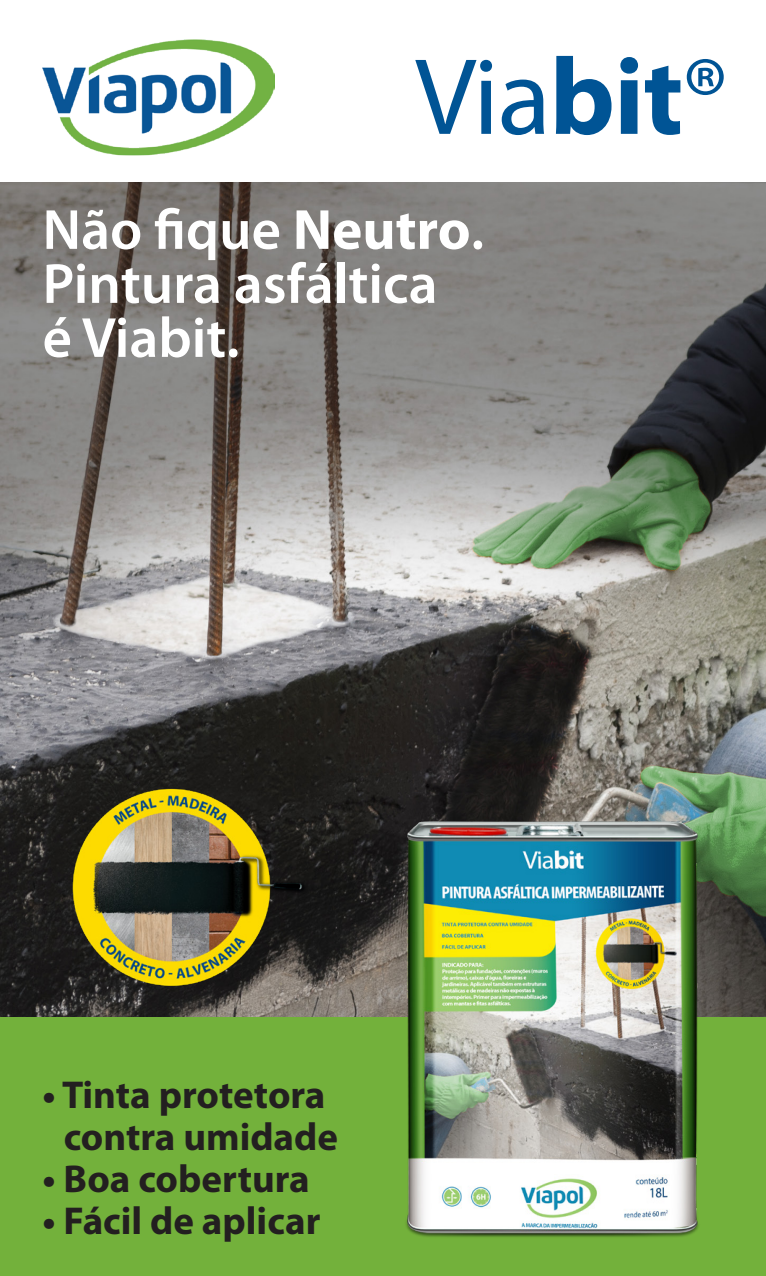
<style>
.page{position:relative;width:766px;height:1276px;background:#fff}
.page>*{position:absolute;margin:0;border:0;box-sizing:border-box;transform-origin:0 0}
.t1{font:109.5px "Myriad Pro";color:#005495}
.t2{font:600 57px/54px "Myriad Pro";color:#fff}
.t3{font:700 39px "Myriad Pro";color:#231f20}
.s1{font-weight:700}
</style>
<div class="page">
<img style="left:0;top:182px;width:765px;height:835px">
<img style="left:42px;top:39px;width:232px;height:117px">
<div style="left:0;top:1017px;width:765px;height:259px;background:#73b13b"></div>
<img style="left:358px;top:791px;width:388px;height:446px">
<img style="left:68px;top:785px;width:239px;height:206px">
<p class="t1" style="left:415px;top:37px;width:314px">Via<span class="s1">bit</span>®</p>
<p class="t2" style="left:43px;top:204px;width:443px">Não fique <span class="s1">Neutro</span>.<br>Pintura asfáltica<br>é Viabit.</p>
<p class="t3" style="left:43px;top:1072px;width:284px">• Tinta protetora</p>
<p class="t3" style="left:64px;top:1114px;width:276px">contra umidade</p>
<p class="t3" style="left:43px;top:1156px;width:269px">• Boa cobertura</p>
<p class="t3" style="left:43px;top:1198px;width:279px">• Fácil de aplicar</p>
</div>
